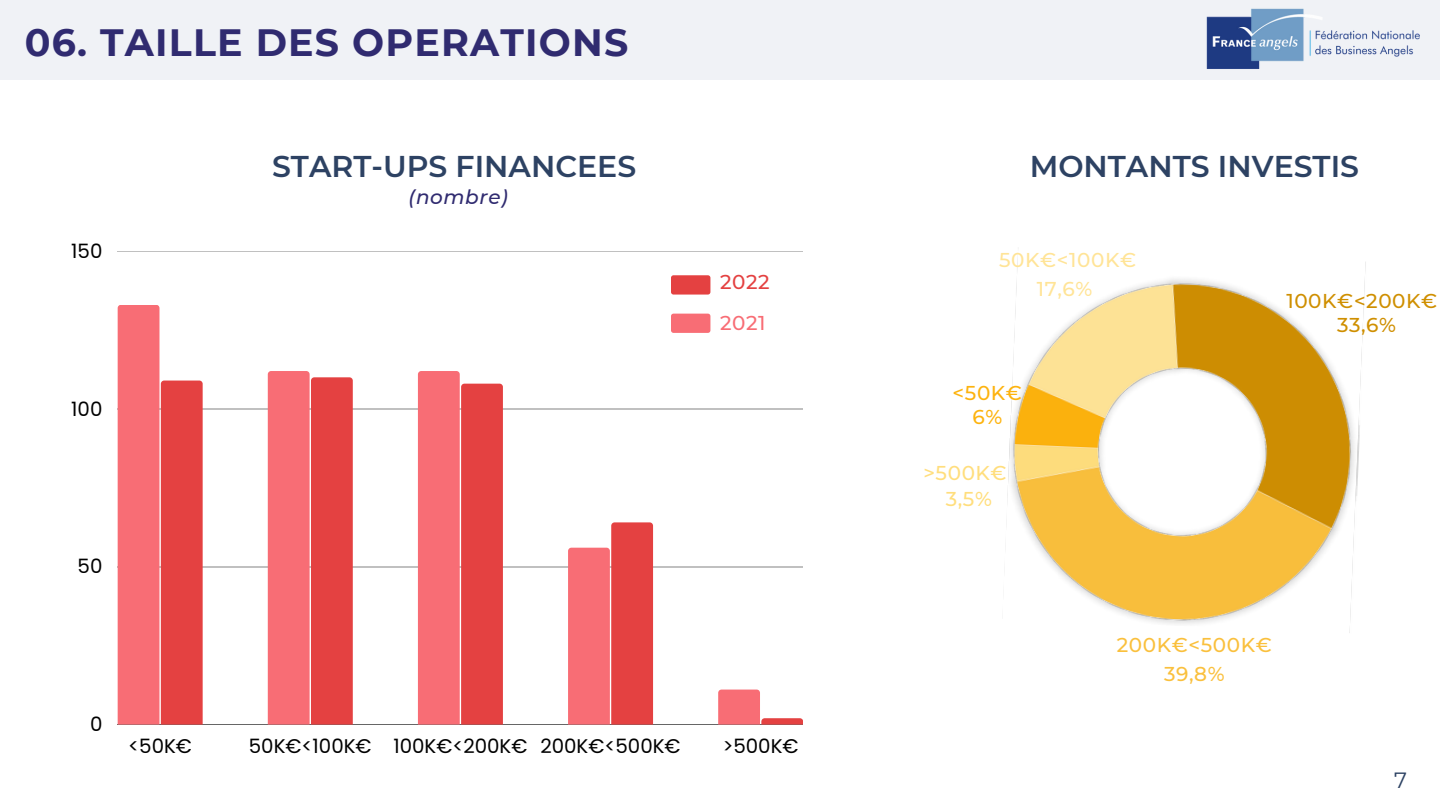
<style>
.page{position:relative;width:1440px;height:810px;background:#fff}
.page>*{position:absolute;margin:0;border:0;box-sizing:border-box;transform-origin:0 0}
.t1{font:700 38px "Montserrat";letter-spacing:.03em;color:#302b70}
.t2{font:600 30px "Montserrat";color:#2d4263}
.t3{font:22px "Montserrat";color:#2d4263}
.t4{font:500 20px "Montserrat";letter-spacing:.03em;color:#fac03d}
.t5{font:500 20px "Montserrat";letter-spacing:.03em;color:#cf8f00}
.t6{font:500 20px "Montserrat";letter-spacing:.03em;color:#ffe497}
.t7{font:500 20px "Montserrat";color:#ffde7d}
.t8{font:italic 500 20px "Montserrat";letter-spacing:.03em;color:#302b70}
.t9{font:500 20px "Montserrat";color:#fdb30e}
.t10{font:500 20px "Montserrat";color:#e44141}
.t11{font:500 20px "Montserrat";color:#f86d75}
.t12{font:19.8px "Poppins";color:#000}
</style>
<div class="page">
<hr style="left:118px;top:251px;width:685px;height:1px;background:#000">
<hr style="left:118px;top:409px;width:685px;height:1px;background:#000">
<hr style="left:118px;top:567px;width:685px;height:1px;background:#000">
<hr style="left:118px;top:724px;width:685px;height:1px;background:#000">
<svg style="left:718px;top:690px;width:42px;height:3px"></svg>
<svg style="left:118px;top:305px;width:85px;height:419px;background:#f06b6f"></svg>
<svg style="left:268px;top:371px;width:85px;height:353px;background:#ee5b5f"></svg>
<svg style="left:418px;top:371px;width:85px;height:353px;background:#ee5d61"></svg>
<svg style="left:568px;top:522px;width:85px;height:202px;background:#ee6366"></svg>
<svg style="left:761px;top:718px;width:42px;height:4px"></svg>
<div style="left:671px;top:314px;width:39px;height:19px;background:#f86d75;border-radius:3px"></div>
<div style="left:671px;top:275px;width:39px;height:20px;background:#e44141;border-radius:3px"></div>
<img style="left:1007px;top:258px;width:359px;height:375px">
<div style="left:0;top:0;width:1440px;height:80px;background:#f0f2f6"></div>
<img style="left:1206px;top:8px;width:214px;height:61px">
<h1 class="t1" style="left:25px;top:19px;width:605px">06. TAILLE DES OPERATIONS</h1>
<p class="t12" style="left:71px;top:237px;width:33px">150</p>
<p class="t12" style="left:71px;top:395px;width:33px">100</p>
<h2 class="t2" style="left:272px;top:148px;width:366px">START-UPS FINANCEES</h2>
<p class="t8" style="left:409px;top:185px;width:101px">(nombre)</p>
<p class="t10" style="left:720px;top:270px;width:51px">2022</p>
<p class="t11" style="left:720px;top:311px;width:47px">2021</p>
<p class="t12" style="left:78px;top:553px;width:26px">50</p>
<p class="t12" style="left:90px;top:710px;width:14px">0</p>
<p class="t12" style="left:128px;top:732px;width:65px">&lt;50K€</p>
<p class="t12" style="left:249px;top:732px;width:433px">50K€&lt;100K€ 100K€&lt;200K€ 200K€&lt;500K€</p>
<p class="t12" style="left:723px;top:732px;width:77px">&gt;500K€</p>
<h2 class="t2" style="left:1030px;top:148px;width:331px">MONTANTS INVESTIS</h2>
<p class="t6" style="left:999px;top:248px;width:139px">50K€&lt;100K€</p>
<p class="t6" style="left:1037px;top:277px;width:57px">17,6%</p>
<p class="t9" style="left:953px;top:380px;width:71px">&lt;50K€</p>
<p class="t9" style="left:972px;top:404px;width:31px">6%</p>
<p class="t7" style="left:923px;top:461px;width:85px">&gt;500K€</p>
<p class="t7" style="left:946px;top:486px;width:48px">3,5%</p>
<p class="t5" style="left:1286px;top:289px;width:153px">100K€&lt;200K€</p>
<p class="t5" style="left:1337px;top:313px;width:61px">33,6%</p>
<p class="t4" style="left:1117px;top:633px;width:157px">200K€&lt;500K€</p>
<p class="t4" style="left:1164px;top:662px;width:62px">39,8%</p>
<p class="t3" style="left:1394px;top:767px;width:14px">7</p>
</div>
